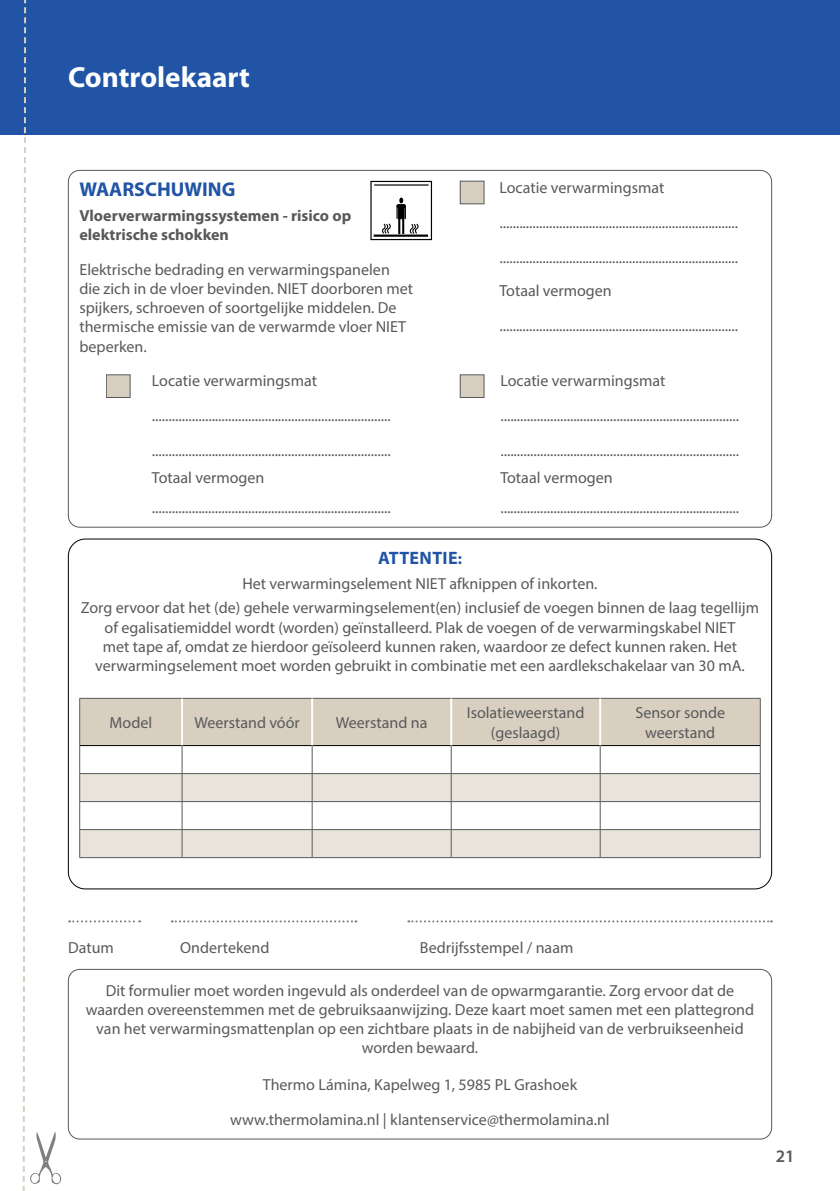
<style>
.page{position:relative;width:840px;height:1191px;background:#fff}
.page>*{position:absolute;margin:0;border:0;box-sizing:border-box;transform-origin:0 0}
.t1{font:700 29.2px "Myriad Pro";color:#fff}
.t2{font:700 20px "Myriad Pro";color:#2154a5}
.t3{font:700 18px "Myriad Pro";letter-spacing:.02em;color:#2154a5}
.t4{font:600 17.6px "Myriad Pro";color:#58595b}
.t5{font:16px/19.2px "Myriad Pro";color:#58595b}
.t6{font:700 16px/19.2px "Myriad Pro";color:#58595b}
.s1{font-size:16px}
</style>
<div class="page">
<div style="left:0;top:0;width:839px;height:135px;background:#2154a5"></div>
<div style="left:370px;top:181px;width:62px;height:59px;border:1px solid #000"></div>
<hr style="left:374px;top:184px;width:54px;height:2px;background:#000">
<hr style="left:373px;top:234px;width:55px;height:3px;background:#000">
<svg style="left:381px;top:223px;width:9px;height:12px"></svg>
<svg style="left:396px;top:198px;width:23px;height:37px"></svg>
<hr style="left:79px;top:857px;width:103px;height:1px;background:#58595b">
<hr style="left:182px;top:857px;width:130px;height:1px;background:#58595b">
<hr style="left:312px;top:857px;width:139px;height:1px;background:#58595b">
<hr style="left:451px;top:857px;width:149px;height:1px;background:#58595b">
<hr style="left:600px;top:857px;width:160px;height:1px;background:#58595b">
<svg style="left:79px;top:698px;width:681px;height:159px"></svg>
<hr style="left:181px;top:698px;width:2px;height:47px;background:#fff">
<hr style="left:311px;top:698px;width:2px;height:47px;background:#fff">
<hr style="left:450px;top:698px;width:2px;height:47px;background:#fff">
<hr style="left:599px;top:698px;width:2px;height:47px;background:#fff">
<div style="left:68px;top:969px;width:703px;height:170px;border:1px solid #58595b;border-radius:11px"></div>
<svg style="left:22px;top:0;width:40px;height:1191px"></svg>
<svg style="left:69px;top:920px;width:71px;height:2px"></svg>
<svg style="left:172px;top:920px;width:184px;height:2px"></svg>
<svg style="left:408px;top:920px;width:363px;height:2px"></svg>
<div style="left:460px;top:181px;width:24px;height:23px;background:#d8cfc0"></div>
<div style="left:459px;top:181px;width:25px;height:23px;border:1px solid #58595b"></div>
<div style="left:460px;top:375px;width:24px;height:22px;background:#d8cfc0"></div>
<div style="left:459px;top:375px;width:25px;height:23px;border:1px solid #58595b"></div>
<div style="left:106px;top:375px;width:24px;height:22px;background:#d8cfc0"></div>
<div style="left:106px;top:375px;width:24px;height:23px;border:1px solid #58595b"></div>
<h1 class="t1" style="left:68px;top:63px;width:183px">Controlekaart</h1>
<p class="t2" style="left:79px;top:179px;width:157px">WAARSCHUWING</p>
<p class="t6" style="left:79px;top:206px;width:273px">Vloerverwarmingssystemen - risico op elektrische schokken</p>
<p class="t5" style="left:79px;top:260px;width:335px">Elektrische bedrading en verwarmingspanelen die zich in de vloer bevinden. NIET doorboren met spijkers, schroeven of soortgelijke middelen. De thermische emissie van de verwarmde vloer NIET beperken.</p>
<p class="t5" style="left:152px;top:364px;width:240px;line-height:35px">Locatie verwarmingsmat ........................................................................ ........................................................................</p>
<p class="t5" style="left:499px;top:170px;width:240px;line-height:35px">Locatie verwarmingsmat ........................................................................ ........................................................................</p>
<p class="t5" style="left:499px;top:273px;width:240px;line-height:35px">Totaal vermogen ........................................................................</p>
<p class="t5" style="left:500px;top:364px;width:240px;line-height:35px">Locatie verwarmingsmat ........................................................................ ........................................................................</p>
<p class="t5" style="left:152px;top:463px;width:240px;line-height:30.6px">Totaal vermogen ........................................................................</p>
<p class="t3" style="left:378px;top:548px;width:85px">ATTENTIE<span class="s1">:</span></p>
<p class="t5" style="left:81px;top:571px;width:679px;line-height:24.8px;text-align:center">Het verwarmingselement NIET afknippen of inkorten.<br>Zorg ervoor dat het (de) gehele verwarmingselement(en) inclusief de voegen binnen de laag tegellijm</p>
<p class="t5" style="left:95px;top:618px;width:650px;text-align:center">of egalisatiemiddel wordt (worden) geïnstalleerd. Plak de voegen of de verwarmingskabel NIET met tape af, omdat ze hierdoor geïsoleerd kunnen raken, waardoor ze defect kunnen raken. Het verwarmingselement moet worden gebruikt in combinatie met een aardlekschakelaar van 30 mA.</p>
<p class="t5" style="left:500px;top:463px;width:240px;line-height:30.6px">Totaal vermogen ........................................................................</p>
<p class="t5" style="left:109px;top:713px;width:44px">Model</p>
<p class="t5" style="left:194px;top:713px;width:107px">Weerstand vóór</p>
<p class="t5" style="left:336px;top:713px;width:93px">Weerstand na</p>
<p class="t5" style="left:466px;top:704px;width:119px;text-align:center">Isolatieweerstand (geslaagd)</p>
<p class="t5" style="left:635px;top:704px;width:91px;text-align:center">Sensor sonde weerstand</p>
<p class="t5" style="left:68px;top:938px;width:47px">Datum</p>
<p class="t5" style="left:180px;top:938px;width:91px">Ondertekend</p>
<p class="t5" style="left:420px;top:938px;width:155px">Bedrijfsstempel / naam</p>
<p class="t5" style="left:86px;top:981px;width:669px;text-align:center">Dit formulier moet worden ingevuld als onderdeel van de opwarmgarantie. Zorg ervoor dat de waarden overeenstemmen met de gebruiksaanwijzing. Deze kaart moet samen met een plattegrond van het verwarmingsmattenplan op een zichtbare plaats in de nabijheid van de verbruikseenheid worden bewaard.</p>
<p class="t5" style="left:263px;top:1075px;width:316px">Thermo Lámina, Kapelweg 1, 5985 PL Grashoek</p>
<p class="t5" style="left:230px;top:1111px;width:380px">www.thermolamina.nl | klantenservice@thermolamina.nl</p>
<p class="t4" style="left:775px;top:1148px;width:20px">21</p>
</div>
